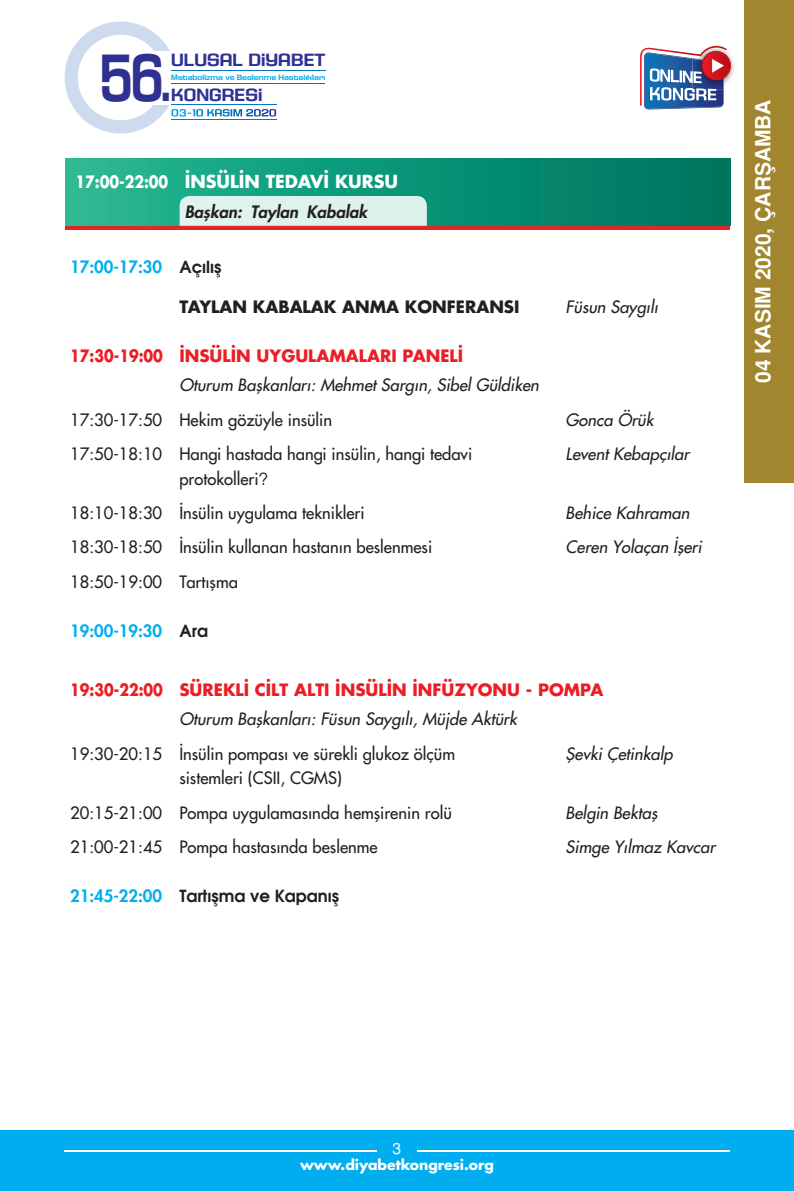
<style>
.page{position:relative;width:794px;height:1191px;background:#fff}
.page>*{position:absolute;margin:0;border:0;box-sizing:border-box;transform-origin:0 0}
.t1{font:69.65px "House Gothic HG23 Ext BOLD1";color:#2e3092;scale:.68 1}
.t2{font:700 21px "Helvetica Tr";color:#fff}
.t3{font:18.55px "House Gothic HG23 Ext BOLD1";color:#2e3092}
.t4{font:17.5px "Futura Bold Tr";color:#fff}
.t5{font:16.62px/34.5px "Futura Normal Tr";color:#231f20}
.t6{font:16.62px "Futura Italic Tr";color:#231f20}
.t7{font:16.62px "Futura Bold Tr";color:#ee1d23;scale:.85 1}
.t8{font:16.62px "Futura Heavy Tr";color:#00aeef}
.t9{font:16.62px "Avant Garde Bold Tr";color:#231f20}
.t10{font:16.62px "Futura Bold Tr";color:#231f20}
.t11{font:16.62px "Futura Heavy Oblique Tr";color:#231f20}
.t12{font:15.75px "Helvetica Normal Tr";color:#fff}
.t13{font:14px "Futura Bold Tr";color:#fff}
.t14{font:7.88px "House Gothic HG23 Ext BOLD1";color:#00aeef}
.s1{font-size:16.62px}
.s2{font-family:"Avant Garde Bold Tr";color:#231f20}
.s3{font-family:"Avant Garde Tr"}
.s4{font-family:"Futura Heavy Tr";color:#00aeef}
</style>
<div class="page">
<div style="left:744px;top:0;width:50px;height:483px;background:#a1862f"></div>
<hr style="left:171px;top:83px;width:154px;height:1px;background:#0977bc">
<hr style="left:171px;top:70px;width:155px;height:1px;background:#0977bc">
<img style="left:715px;top:45px;width:19px;height:32px">
<img style="left:640px;top:46px;width:91px;height:63px">
<svg style="left:65px;top:22px;width:211px;height:111px"></svg>
<div style="left:0;top:1131px;width:794px;height:60px;background:#00aeef"></div>
<hr style="left:417px;top:1149px;width:313px;height:2px;background:#fff">
<hr style="left:64px;top:1149px;width:312px;height:2px;background:#fff">
<div style="left:65px;top:225px;width:665px;height:5px;background:#e12725"></div>
<div style="left:65px;top:159px;width:666px;height:67px;background:linear-gradient(to right,#25b993,#00745d)"></div>
<div style="left:180px;top:196px;width:247px;height:30px;background:#def2ed"></div>
<h1 class="t1" style="left:100px;top:40px;width:104px">56.</h1>
<p class="t3" style="left:171px;top:50px;width:156px">ULUSAL DiYABET</p>
<p class="t14" style="left:171px;top:73px;width:156px">Metabolizma ve Beslenme Hastalıkları</p>
<p class="t3" style="left:171px;top:85px;width:93px">KONGRESi</p>
<p class="t4" style="left:76px;top:169px;width:324px"><span class="s1">17:00-22:00</span> İNSÜLİN TEDAVİ KURSU</p>
<p class="t11" style="left:185px;top:200px;width:184px">Başkan: Taylan Kabalak</p>
<p class="t8" style="left:70px;top:256px;width:153px">17:00-17:30 <span class="s2">Açılış</span></p>
<p class="t10" style="left:179px;top:295px;width:342px">TAYLAN KABALAK ANMA KONFERANSI</p>
<p class="t6" style="left:565px;top:296px;width:94px">Füsun Saygılı</p>
<p class="t7" style="left:70px;top:344px;width:464px">17:30-19:00 İNSÜLİN UYGULAMALARI PANELİ</p>
<p class="t6" style="left:179px;top:374px;width:361px">Oturum Başkanları: Mehmet Sargın, Sibel Güldiken</p>
<p class="t5" style="left:70px;top:402px;width:263px">17:30-17:50 Hekim gözüyle insülin</p>
<p class="t6" style="left:565px;top:409px;width:89px">Gonca Örük</p>
<p class="t5" style="left:70px;top:436px;width:403px">17:50-18:10 Hangi hastada hangi insülin, hangi tedavi</p>
<p class="t6" style="left:565px;top:443px;width:125px">Levent Kebapçılar</p>
<p class="t5" style="left:70px;top:461px;width:296px;text-indent:109px">protokolleri<span class="s3">?<br></span>18:10-18:30 İnsülin uygulama teknikleri</p>
<p class="t6" style="left:565px;top:502px;width:125px">Behice Kahraman</p>
<p class="t5" style="left:70px;top:530px;width:363px">18:30-18:50 İnsülin kullanan hastanın beslenmesi</p>
<p class="t6" style="left:565px;top:536px;width:138px">Ceren Yolaçan İşeri</p>
<p class="t5" style="left:70px;top:564px;width:169px">18:50-19:00 Tartışma</p>
<p class="t8" style="left:70px;top:619px;width:139px">19:00-19:30 <span class="s2">Ara</span></p>
<p class="t7" style="left:70px;top:678px;width:629px">19:30-22:00 SÜREKLI CILT ALTI INSÜLIN İNFÜZYONU - POMPA</p>
<p class="t6" style="left:179px;top:708px;width:339px">Oturum Başkanları: Füsun Saygılı, Müjde Aktürk</p>
<p class="t5" style="left:70px;top:736px;width:386px">19:30-20:15 İnsülin pompası ve sürekli glukoz ölçüm</p>
<p class="t6" style="left:565px;top:743px;width:109px">Şevki Çetinkalp</p>
<p class="t5" style="left:70px;top:760px;width:383px;text-align:center">sistemleri (CSII, CGMS)<br>20:15-21:00 Pompa uygulamasında hemşirenin rolü</p>
<p class="t6" style="left:565px;top:801px;width:93px">Belgin Bektaş</p>
<p class="t5" style="left:70px;top:829px;width:309px">21:00-21:45 Pompa hastasında beslenme</p>
<p class="t6" style="left:565px;top:836px;width:151px">Simge Yılmaz Kavcar</p>
<p class="t9" style="left:70px;top:885px;width:270px"><span class="s4">21:45-22:00</span> Tartışma ve Kapanış</p>
<p class="t2" style="left:750px;top:383px;width:284px;rotate:-90deg">04 KASIM 2020, ÇARŞAMBA</p>
<p class="t12" style="left:392px;top:1138px;width:10px">3</p>
<p class="t13" style="left:300px;top:1155px;width:195px">www.diyabetkongresi.org</p>
</div>
